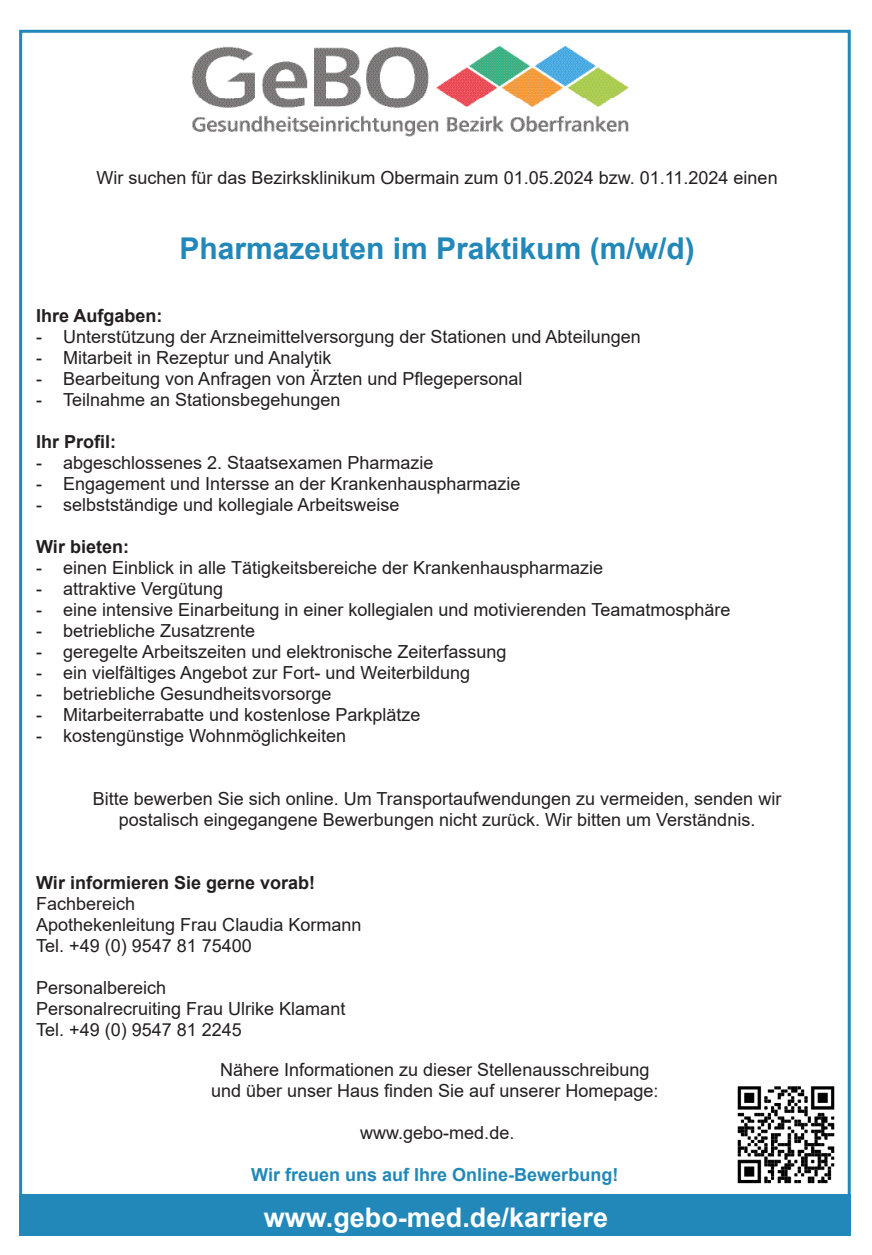
<style>
.page{position:relative;width:872px;height:1255px;background:#fff}
.page>*{position:absolute;margin:0;border:0;box-sizing:border-box;transform-origin:0 0}
.t1{font:700 30px "Arial";color:#2188b9}
.t2{font:700 27px "Arial";color:#fff}
.t3{font:18px "Arial";color:#231f20}
.t4{font:700 18px "Arial";color:#231f20}
.t5{font:700 18px "Arial";color:#2188b9}
</style>
<div class="page">
<div style="left:19px;top:1194px;width:831px;height:42px;background:#2188b9"></div>
<img style="left:737px;top:1086px;width:98px;height:98px">
<img style="left:191px;top:46px;width:438px;height:91px">
<p class="t3" style="left:96px;top:165px;width:682px">Wir suchen für das Bezirksklinikum Obermain zum 01.05.2024 bzw. 01.11.2024 einen</p>
<p class="t1" style="left:179px;top:227px;width:517px">Pharmazeuten im Praktikum (m/w/d)</p>
<p class="t4" style="left:36px;top:303px;width:128px">Ihre Aufgaben:</p>
<p class="t3" style="left:36px;top:324px;width:606px">- Unterstützung der Arzneimittelversorgung der Stationen und Abteilungen</p>
<p class="t3" style="left:36px;top:345px;width:297px">- Mitarbeit in Rezeptur und Analytik</p>
<p class="t3" style="left:36px;top:366px;width:488px">- Bearbeitung von Anfragen von Ärzten und Pflegepersonal</p>
<p class="t3" style="left:36px;top:387px;width:306px">- Teilnahme an Stationsbegehungen</p>
<p class="t4" style="left:36px;top:429px;width:82px">Ihr Profil:</p>
<p class="t3" style="left:36px;top:450px;width:399px">- abgeschlossenes 2. Staatsexamen Pharmazie</p>
<p class="t3" style="left:36px;top:471px;width:486px">- Engagement und Intersse an der Krankenhauspharmazie</p>
<p class="t3" style="left:36px;top:492px;width:365px">- selbstständige und kollegiale Arbeitsweise</p>
<p class="t4" style="left:36px;top:534px;width:94px">Wir bieten:</p>
<p class="t3" style="left:36px;top:555px;width:568px">- einen Einblick in alle Tätigkeitsbereiche der Krankenhauspharmazie</p>
<p class="t3" style="left:36px;top:576px;width:189px">- attraktive Vergütung</p>
<p class="t3" style="left:36px;top:597px;width:696px">- eine intensive Einarbeitung in einer kollegialen und motivierenden Teamatmosphäre</p>
<p class="t3" style="left:36px;top:618px;width:221px">- betriebliche Zusatzrente</p>
<p class="t3" style="left:36px;top:639px;width:472px">- geregelte Arbeitszeiten und elektronische Zeiterfassung</p>
<p class="t3" style="left:36px;top:660px;width:435px">- ein vielfältiges Angebot zur Fort- und Weiterbildung</p>
<p class="t3" style="left:36px;top:681px;width:297px">- betriebliche Gesundheitsvorsorge</p>
<p class="t3" style="left:36px;top:702px;width:386px">- Mitarbeiterrabatte und kostenlose Parkplätze</p>
<p class="t3" style="left:36px;top:723px;width:311px">- kostengünstige Wohnmöglichkeiten</p>
<p class="t3" style="left:93px;top:786px;width:690px">Bitte bewerben Sie sich online. Um Transportaufwendungen zu vermeiden, senden wir</p>
<p class="t3" style="left:119px;top:807px;width:638px">postalisch eingegangene Bewerbungen nicht zurück. Wir bitten um Verständnis.</p>
<p class="t4" style="left:36px;top:870px;width:280px">Wir informieren Sie gerne vorab!</p>
<p class="t3" style="left:36px;top:891px;width:101px">Fachbereich</p>
<p class="t3" style="left:36px;top:912px;width:327px">Apothekenleitung Frau Claudia Kormann</p>
<p class="t3" style="left:36px;top:933px;width:217px">Tel. +49 (0) 9547 81 75400</p>
<p class="t3" style="left:36px;top:975px;width:132px">Personalbereich</p>
<p class="t3" style="left:36px;top:996px;width:311px">Personalrecruiting Frau Ulrike Klamant</p>
<p class="t3" style="left:36px;top:1017px;width:207px">Tel. +49 (0) 9547 81 2245</p>
<p class="t3" style="left:220px;top:1057px;width:431px">Nähere Informationen zu dieser Stellenausschreibung</p>
<p class="t3" style="left:211px;top:1078px;width:449px">und über unser Haus finden Sie auf unserer Homepage:</p>
<p class="t3" style="left:360px;top:1120px;width:156px">www.gebo-med.de.</p>
<p class="t5" style="left:251px;top:1162px;width:368px">Wir freuen uns auf Ihre Online-Bewerbung!</p>
<p class="t2" style="left:264px;top:1197px;width:346px">www.gebo-med.de/karriere</p>
</div>
